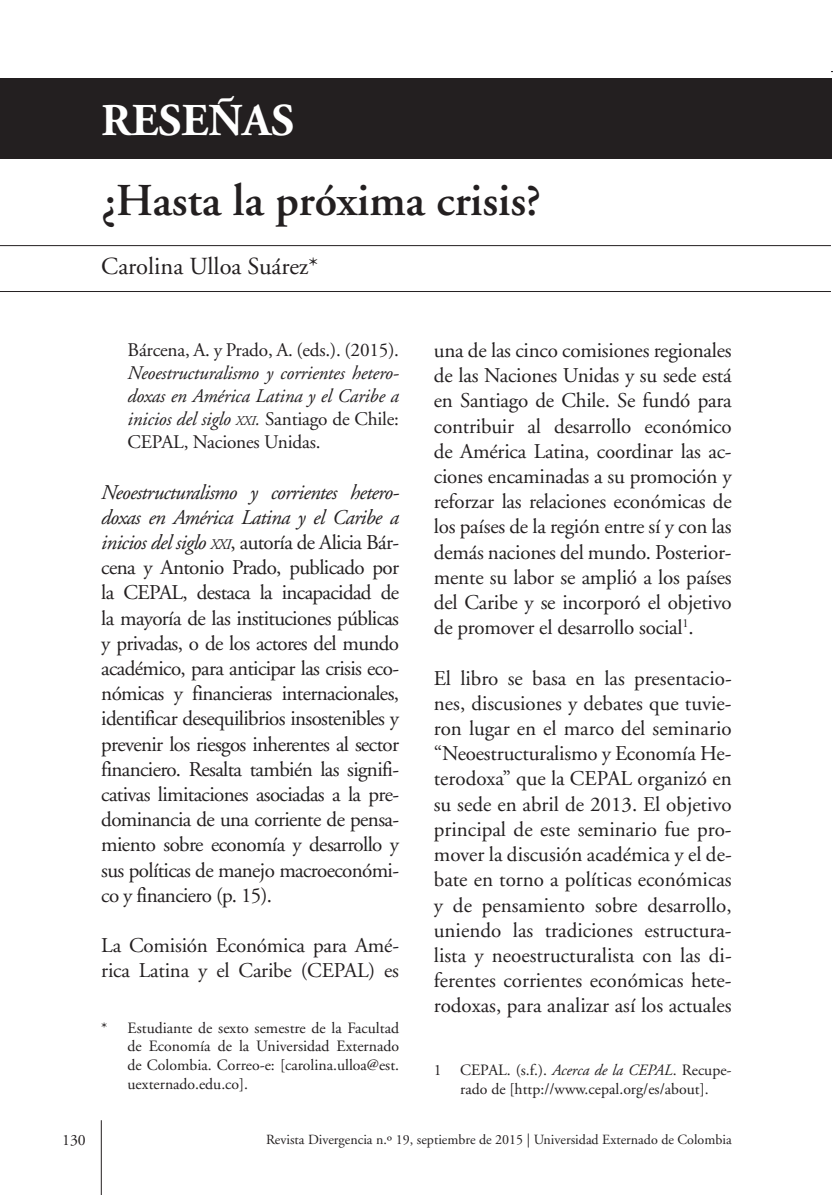
<style>
.page{position:relative;width:833px;height:1195px;background:#fff}
.page>*{position:absolute;margin:0;border:0;box-sizing:border-box;transform-origin:0 0}
.t1{font:600 45.5px "Adobe Garamond";color:#231f20}
.t2{font:700 45.5px "Adobe Garamond";color:#fff}
.t3{font:24.5px "Adobe Garamond";color:#231f20}
.t4{font:21px/25.2px "Adobe Garamond";letter-spacing:-.01em;color:#231f20;text-align:justify}
.t5{font:italic 19.25px/23.1px "Adobe Garamond";letter-spacing:-.01em;color:#231f20;text-align:justify}
.t6{font:19.25px "Adobe Garamond";letter-spacing:-.01em;color:#231f20}
.t7{font:15.75px/18.9px "Adobe Garamond";color:#231f20;text-align:justify}
.t8{font:14px "Adobe Garamond";color:#231f20}
.s1{font-size:13.47px}
.s2{font-style:normal}
.s3{font-family:"Adobe Garamond Regular SC";font-style:normal}
.s4{font-style:italic}
.s5{font-style:italic;font-size:14.7px}
.s6{font-family:"Adobe Garamond Regular SC"}
</style>
<div class="page">
<hr style="left:101px;top:1120px;width:1px;height:75px;background:#231f20">
<div style="left:0;top:78px;width:831px;height:81px;background:#231f20"></div>
<hr style="left:0;top:245px;width:830px;height:1px;background:#231f20">
<hr style="left:0;top:291px;width:830px;height:1px;background:#231f20">
<h1 class="t2" style="left:101px;top:95px;width:194px">RESEÑAS</h1>
<h1 class="t1" style="left:101px;top:175px;width:441px">¿Hasta la próxima crisis?</h1>
<p class="t3" style="left:101px;top:253px;width:218px">Carolina Ulloa Suárez*</p>
<p class="t6" style="left:127px;top:339px;width:273px">Bárcena, A. y Prado, A. (eds.). (2015).</p>
<p class="t5" style="left:127px;top:362px;width:273px">Neoestructuralismo y corrientes hetero&shy;doxas en América Latina y el Caribe a inicios del siglo <span class="s1">XXI</span>. <span class="s2">Santiago de Chile:<br></span><span class="s3">CEPAL</span><span class="s2">, Naciones Unidas.</span></p>
<p class="t4" style="left:101px;top:480px;width:299px"><span class="s4">Neoestructuralismo y corrientes hetero&shy;doxas en América Latina y el Caribe a inicios del siglo</span> <span class="s5">XXI</span>, autoría de Alicia Bár&shy;cena y Antonio Prado, publicado por la <span class="s6">CEPAL</span>, destaca la incapacidad de la mayoría de las instituciones públicas y privadas, o de los actores del mundo académico, para anticipar las crisis eco&shy;nómicas y financieras internacionales, identificar desequilibrios insostenibles y prevenir los riesgos inherentes al sector financiero. Resalta también las signifi&shy;cativas limitaciones asociadas a la pre&shy;dominancia de una corriente de pensa&shy;miento sobre economía y desarrollo y sus políticas de manejo macroeconómi&shy;co y financiero (p. 15).</p>
<p class="t4" style="left:101px;top:933px;width:299px">La Comisión Económica para Amé&shy;rica Latina y el Caribe (<span class="s6">CEPAL</span>) es</p>
<p class="t7" style="left:127px;top:1018px;width:273px;text-indent:-26px">* Estudiante de sexto semestre de la Facultad de Economía de la Universidad Externado de Colombia. Correo-e: [carolina.ulloa@est. uexternado.edu.co].</p>
<p class="t4" style="left:434px;top:338px;width:299px">una de las cinco comisiones regionales de las Naciones Unidas y su sede está en Santiago de Chile. Se fundó para contribuir al desarrollo económico de América Latina, coordinar las ac&shy;ciones encaminadas a su promoción y reforzar las relaciones económicas de los países de la región entre sí y con las demás naciones del mundo. Posterior&shy;mente su labor se amplió a los países del Caribe y se incorporó el objetivo de promover el desarrollo social<sup>1</sup>.</p>
<p class="t4" style="left:434px;top:666px;width:299px">El libro se basa en las presentacio&shy;nes, discusiones y debates que tuvie&shy;ron lugar en el marco del seminario “Neoestructuralismo y Economía He&shy;terodoxa” que la <span class="s6">CEPAL</span> organizó en su sede en abril de 2013. El objetivo principal de este seminario fue pro&shy;mover la discusión académica y el de&shy;bate en torno a políticas económicas y de pensamiento sobre desarrollo, uniendo las tradiciones estructura&shy;lista y neoestructuralista con las di&shy;ferentes corrientes económicas hete&shy;rodoxas, para analizar así los actuales</p>
<p class="t7" style="left:434px;top:1060px;width:299px;text-align:center">1 CEPAL. (s.f.). <span class="s4">Acerca de la</span> <span class="s4">CEPAL</span>. Recupe&shy;rado de [http://www.cepal.org/es/about].</p>
<p class="t7" style="left:62px;top:1131px;width:25px">130</p>
<p class="t8" style="left:266px;top:1132px;width:467px">Revista Divergencia n.º 19, septiembre de 2015 | Universidad Externado de Colombia</p>
</div>
